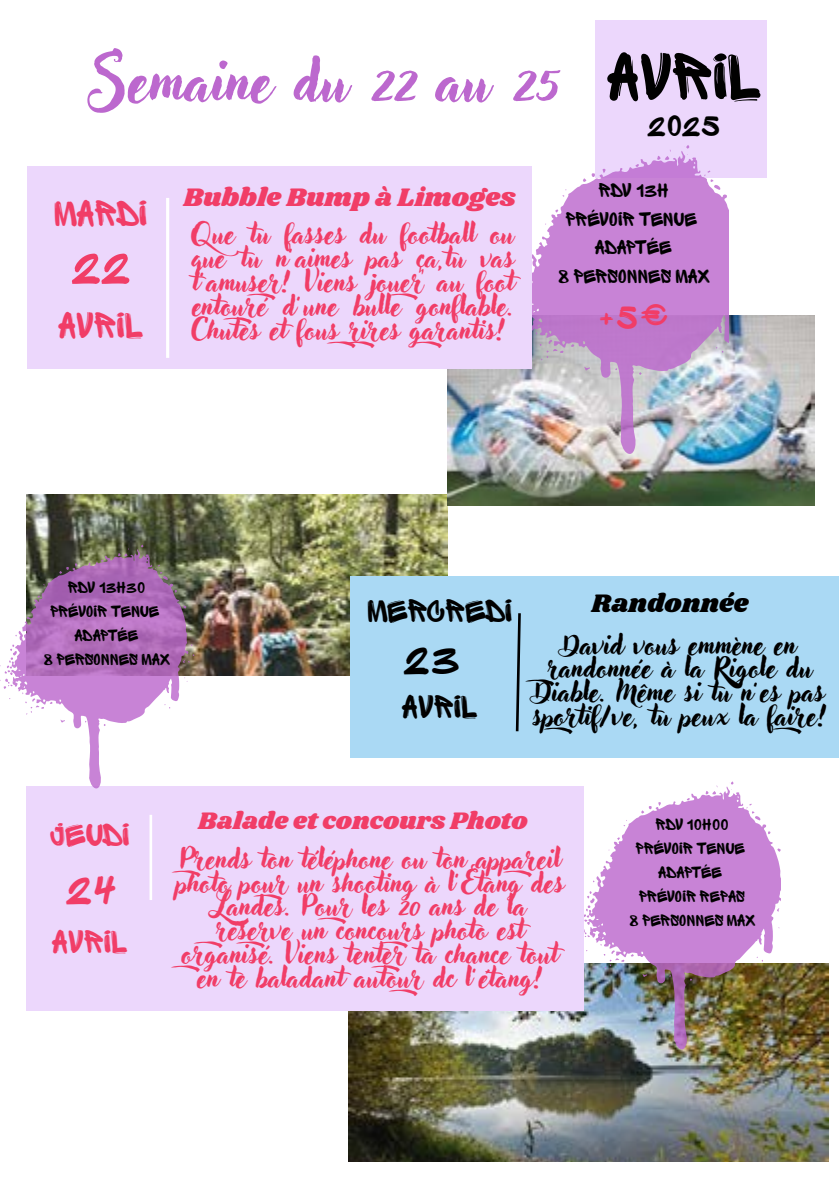
<style>
.page{position:relative;width:840px;height:1191px;background:#fff}
.page>*{position:absolute;margin:0;border:0;box-sizing:border-box;transform-origin:0 0}
.t1{font:69.4px "Sprite Graffiti";color:#010101}
.t2{font:60px "Adlery Pro Swash";color:#bc68ce}
.t3{font:52px "Sprite Graffiti";color:#f13d67}
.t4{font:46.2px "Sprite Graffiti";color:#000}
.t5{font:46.2px "Sprite Graffiti";color:#f13d67}
.t6{font:38.2px "Sprite Graffiti";color:#f13d67}
.t7{font:37.4px "Sprite Graffiti";color:#f13d67}
.t8{font:34px "Sprite Graffiti";color:#010101}
.t9{font:34px "Sprite Graffiti";color:#f13d67}
.t10{font:32.8px "Sprite Graffiti";color:#000}
.t11{font:28.2px/23.8px "Adlery Pro Swash";color:#f13d67;text-align:justify}
.t12{font:28.2px/23.8px "Adlery Pro Swash";color:#000;text-align:center}
.t13{font:26.2px "Shrikhand";color:#f13d67}
.t14{font:26.2px "Shrikhand";color:#000}
.t15{font:24.8px "Shrikhand";color:#f13d67}
.t16{font:20.8px/28.8px "Sprite Graffiti";color:#000;text-align:center}
.t17{font:17.2px/24px "Sprite Graffiti";color:#000;text-align:center}
</style>
<div class="page">
<img style="left:348px;top:963px;width:480px;height:198px">
<img style="left:27px;top:495px;width:420px;height:181px">
<div style="left:595px;top:20px;width:171px;height:158px;background:#ecd7fc"></div>
<img style="left:447px;top:315px;width:367px;height:191px">
<div style="left:28px;top:166px;width:503px;height:202px;background:#ecd7fc"></div>
<hr style="left:166px;top:198px;width:3px;height:160px;background:#fff">
<svg style="left:532px;top:145px;width:195px;height:309px"></svg>
<div style="left:350px;top:576px;width:488px;height:181px;background:#aad9f4"></div>
<svg style="left:515px;top:613px;width:6px;height:119px"></svg>
<div style="left:27px;top:786px;width:556px;height:225px;background:#ecd7fc"></div>
<hr style="left:149px;top:815px;width:3px;height:85px;background:#fff">
<svg style="left:0;top:544px;width:194px;height:244px"></svg>
<img style="left:584px;top:781px;width:195px;height:268px">
<h2 class="t2" style="left:92px;top:45px;width:467px">Semaine du 22 au 25</h2>
<h1 class="t1" style="left:606px;top:38px;width:154px">AVRIL</h1>
<p class="t10" style="left:646px;top:107px;width:74px">2025</p>
<h3 class="t6" style="left:54px;top:191px;width:95px">MARDI</h3>
<h3 class="t3" style="left:71px;top:237px;width:61px">22</h3>
<h3 class="t6" style="left:58px;top:304px;width:86px">AVRIL</h3>
<p class="t13" style="left:183px;top:179px;width:333px">Bubble Bump à Limoges</p>
<p class="t11" style="left:192px;top:222px;width:323px">Que tu fasses du football ou que tu n’aimes pas ça,tu vas t’amuser! Viens jouerau foot entouré d’une bulle gonflable.<br>Chutes et fous rires garantis!</p>
<p class="t16" style="left:557px;top:177px;width:153px">RDV 13H<br>PRÉVOIR TENUE<br>ADAPTÉE<br>8 PERSONNES MAX</p>
<h3 class="t7" style="left:597px;top:295px;width:73px">+5€</h3>
<p class="t17" style="left:43px;top:576px;width:127px">RDV 13H30<br>PRÉVOIR TENUE<br>ADAPTÉE<br>8 PERSONNES MAX</p>
<p class="t8" style="left:366px;top:591px;width:146px">MERCREDI</p>
<h3 class="t4" style="left:402px;top:632px;width:57px">23</h3>
<p class="t8" style="left:402px;top:687px;width:76px">AVRIL</p>
<p class="t14" style="left:591px;top:585px;width:158px">Randonnée</p>
<p class="t12" style="left:532px;top:632px;width:299px">David vous emmène en randonnée à la Rigole du<br>Diable. Même si tu n’es pas sportif/ve, tu peux la faire!</p>
<p class="t9" style="left:49px;top:816px;width:81px">JEUDI</p>
<h3 class="t5" style="left:65px;top:862px;width:50px">24</h3>
<p class="t9" style="left:52px;top:923px;width:76px">AVRIL</p>
<p class="t15" style="left:198px;top:803px;width:331px">Balade et concours Photo</p>
<p class="t11" style="left:176px;top:846px;width:389px;text-align:center">Prends ton téléphone ou ton appareil photo pourun shooting à l’Etang des Landes. Pourles 20 ans de la réserve un concours photo est organisé. Viens tenterta chance tout en te baladant autourdc l’étang!</p>
<p class="t17" style="left:628px;top:813px;width:127px">RDV 10H00<br>PRÉVOIR TENUE<br>ADAPTÉE<br>PRÉVOIR REPAS<br>8 PERSONNES MAX</p>
</div>
